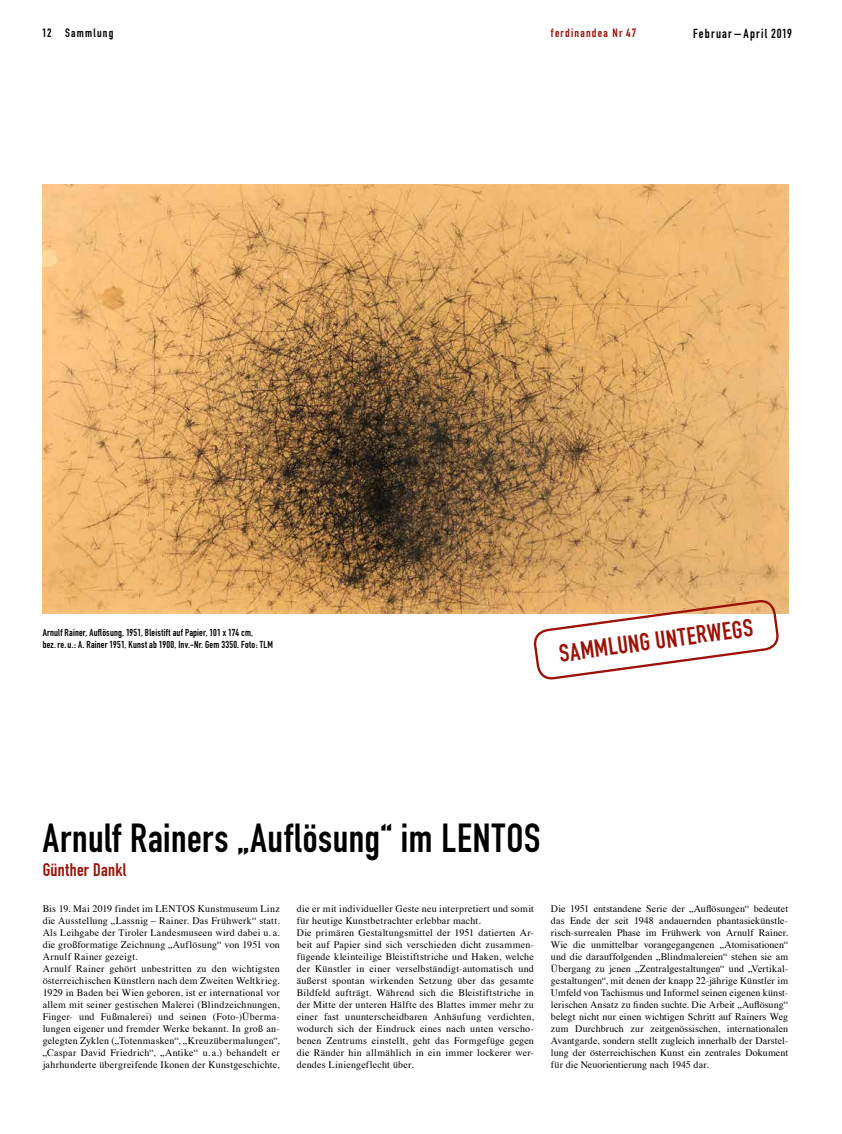
<style>
.page{position:relative;width:842px;height:1134px;background:#fff}
.page>*{position:absolute;margin:0;border:0;box-sizing:border-box;transform-origin:0 0}
.t1{font:40px "DIN Engschrift";letter-spacing:.02em;color:#000}
.t2{font:24.5px "DIN Engschrift";color:#9c1006}
.t3{font:18px "DIN Engschrift";letter-spacing:.02em;color:#9c1006}
.t4{font:13px "DIN Engschrift";letter-spacing:.09em;color:#000}
.t5{font:12px "DIN Engschrift";letter-spacing:.1em;color:#9c1006}
.t6{font:12px "DIN Engschrift";letter-spacing:.1em;color:#000}
.t7{font:10px/12px "Times";letter-spacing:.02em;color:#000}
.t8{font:10px/12px "DIN Engschrift";letter-spacing:.02em;color:#000}
</style>
<div class="page">
<img style="left:43px;top:185px;width:745px;height:428px">
<svg style="left:533px;top:599px;width:246px;height:81px"></svg>
<p class="t6" style="left:42px;top:26px;width:73px">12 Sammlung</p>
<p class="t5" style="left:551px;top:26px;width:87px">ferdinandea Nr 47</p>
<h3 class="t4" style="left:693px;top:26px;width:101px">Februar – April 2019</h3>
<p class="t8" style="left:43px;top:627px;width:232px">Arnulf Rainer, Auflösung, 1951, Bleistift auf Papier, 101 x 174 cm,<br>bez. re.u.: A. Rainer 1951, Kunst ab 1900, Inv.-Nr. Gem 3350. Foto: TLM</p>
<h2 class="t2" style="left:557px;top:640px;width:197px;rotate:-8deg">SAMMLUNG UNTERWEGS</h2>
<h1 class="t1" style="left:43px;top:815px;width:499px">Arnulf Rainers „Auflösung“ im LENTOS</h1>
<h3 class="t3" style="left:43px;top:859px;width:85px">Günther Dankl</h3>
<p class="t7" style="left:43px;top:902px;width:239px">Bis 19. Mai 2019 findet im LENTOS Kunstmuseum Linz die Ausstellung „Lassnig – Rainer. Das Frühwerk“ statt.<br>Als Leihgabe der Tiroler Landesmuseen wird dabei u. a. die großformatige Zeichnung „Auflösung“ von 1951 von Arnulf Rainer gezeigt.<br>Arnulf Rainer gehört unbestritten zu den wichtigsten österreichischen Künstlern nach dem Zweiten Weltkrieg.<br>1929 in Baden bei Wien geboren, ist er international vor allem mit seiner gestischen Malerei (Blindzeichnungen, Finger- und Fußmalerei) und seinen (Foto-)Überma&shy;lungen eigener und fremder Werke bekannt. In groß an&shy;gelegten Zyklen („Totenmasken“, „Kreuzübermalungen“, „Caspar David Friedrich“, „Antike“ u. a.) behandelt er jahrhunderte übergreifende Ikonen der Kunstgeschichte,</p>
<p class="t7" style="left:297px;top:902px;width:239px">die er mit individueller Geste neu interpretiert und somit für heutige Kunstbetrachter erlebbar macht.<br>Die primären Gestaltungsmittel der 1951 datierten Ar&shy;beit auf Papier sind sich verschieden dicht zusammen&shy;fügende kleinteilige Bleistiftstriche und Haken, welche der Künstler in einer verselbständigt-automatisch und äußerst spontan wirkenden Setzung über das gesamte Bildfeld aufträgt. Während sich die Bleistiftstriche in der Mitte der unteren Hälfte des Blattes immer mehr zu einer fast ununterscheidbaren Anhäufung verdichten, wodurch sich der Eindruck eines nach unten verscho&shy;benen Zentrums einstellt, geht das Formgefüge gegen die Ränder hin allmählich in ein immer lockerer wer&shy;dendes Liniengeflecht über.</p>
<p class="t7" style="left:551px;top:902px;width:239px;text-align:justify">Die 1951 entstandene Serie der „Auflösungen“ bedeutet das Ende der seit 1948 andauernden phantasiekünstle&shy;risch-surrealen Phase im Frühwerk von Arnulf Rainer.<br>Wie die unmittelbar vorangegangenen „Atomisationen“ und die darauffolgenden „Blindmalereien“ stehen sie am Übergang zu jenen „Zentralgestaltungen“ und „Vertikal&shy;gestaltungen“, mit denen der knapp 22-jährige Künstler im Umfeld von Tachismus und Informel seinen eigenen künst&shy;lerischen Ansatz zu finden suchte. Die Arbeit „Auflösung“ belegt nicht nur einen wichtigen Schritt auf Rainers Weg zum Durchbruch zur zeitgenössischen, internationalen Avantgarde, sondern stellt zugleich innerhalb der Darstel&shy;lung der österreichischen Kunst ein zentrales Dokument für die Neuorientierung nach 1945 dar.</p>
</div>
